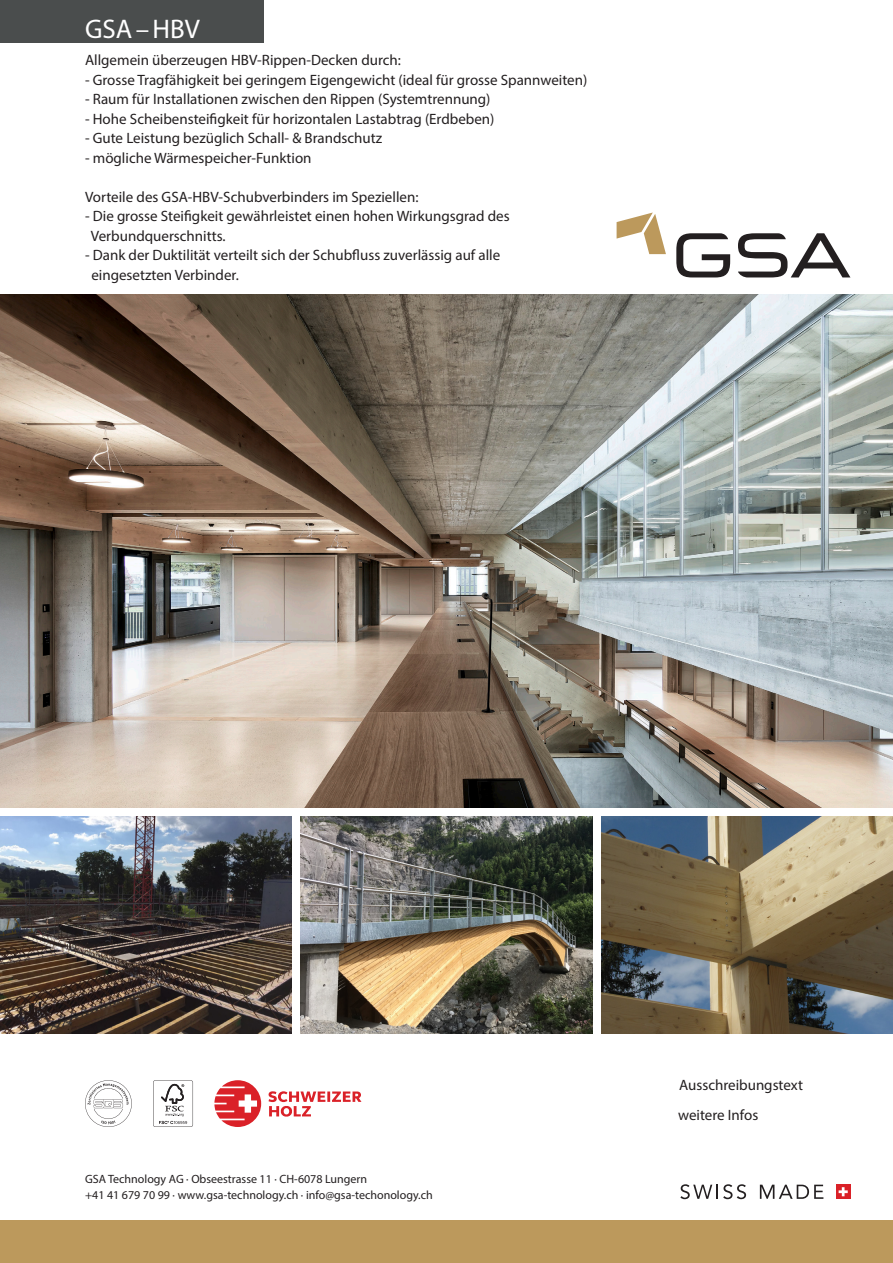
<style>
.page{position:relative;width:893px;height:1263px;background:#fff}
.page>*{position:absolute;margin:0;border:0;box-sizing:border-box;transform-origin:0 0}
.t1{font:27px "Myriad Pro";color:#fff}
.t2{font:15px/19.5px "Myriad Pro";color:#231f20}
.t3{font:12px "Myriad Pro";color:#231f20}
</style>
<div class="page">
<svg style="left:676px;top:233px;width:54px;height:44px"></svg>
<svg style="left:738px;top:233px;width:112px;height:44px"></svg>
<svg style="left:617px;top:212px;width:49px;height:42px"></svg>
<div style="left:0;top:0;width:264px;height:43px;background:#4a4d4d"></div>
<img style="left:0;top:294px;width:893px;height:514px">
<img style="left:0;top:816px;width:292px;height:217px">
<img style="left:601px;top:816px;width:292px;height:217px">
<img style="left:300px;top:816px;width:292px;height:217px">
<svg style="left:680px;top:1184px;width:66px;height:15px"></svg>
<svg style="left:760px;top:1185px;width:63px;height:14px"></svg>
<div style="left:836px;top:1184px;width:14px;height:15px;background:#da2128"></div>
<svg style="left:839px;top:1187px;width:9px;height:9px"></svg>
<svg style="left:214px;top:1080px;width:147px;height:47px"></svg>
<svg style="left:153px;top:1080px;width:40px;height:47px"></svg>
<svg style="left:85px;top:1080px;width:47px;height:47px"></svg>
<div style="left:0;top:1220px;width:893px;height:43px;background:#bc995c"></div>
<p class="t1" style="left:85px;top:13px;width:116px">GSA–HBV</p>
<p class="t2" style="left:85px;top:50px;width:317px">Allgemein überzeugen HBV-Rippen-Decken durch:</p>
<p class="t2" style="left:85px;top:70px;width:504px">- Grosse Tragfähigkeit bei geringem Eigengewicht (ideal für grosse Spannweiten)</p>
<p class="t2" style="left:85px;top:89px;width:407px">- Raum für Installationen zwischen den Rippen (Systemtrennung)</p>
<p class="t2" style="left:85px;top:109px;width:411px">- Hohe Scheibensteifigkeit für horizontalen Lastabtrag (Erdbeben)</p>
<p class="t2" style="left:85px;top:128px;width:299px">- Gute Leistung bezüglich Schall- &amp; Brandschutz</p>
<p class="t2" style="left:85px;top:148px;width:228px">- mögliche Wärmespeicher-Funktion</p>
<p class="t2" style="left:85px;top:187px;width:335px">Vorteile des GSA-HBV-Schubverbinders im Speziellen:</p>
<p class="t2" style="left:91px;top:206px;width:420px;text-indent:-6px">- Die grosse Steifigkeit gewährleistet einen hohen Wirkungsgrad des<br>Verbundquerschnitts.</p>
<p class="t2" style="left:91px;top:245px;width:410px;text-indent:-6px">- Dank der Duktilität verteilt sich der Schubfluss zuverlässig auf alle eingesetzten Verbinder.</p>
<p class="t3" style="left:85px;top:1171px;width:284px">GSA Technology AG · Obseestrasse 11 · CH-6078 Lungern</p>
<p class="t3" style="left:85px;top:1188px;width:349px">+41 41 679 70 99 · www.gsa-technology.ch · info@gsa-techonology.ch</p>
<p class="t2" style="left:679px;top:1075px;width:125px">Ausschreibungstext</p>
<p class="t2" style="left:678px;top:1104px;width:82px">weitere Infos</p>
</div>
